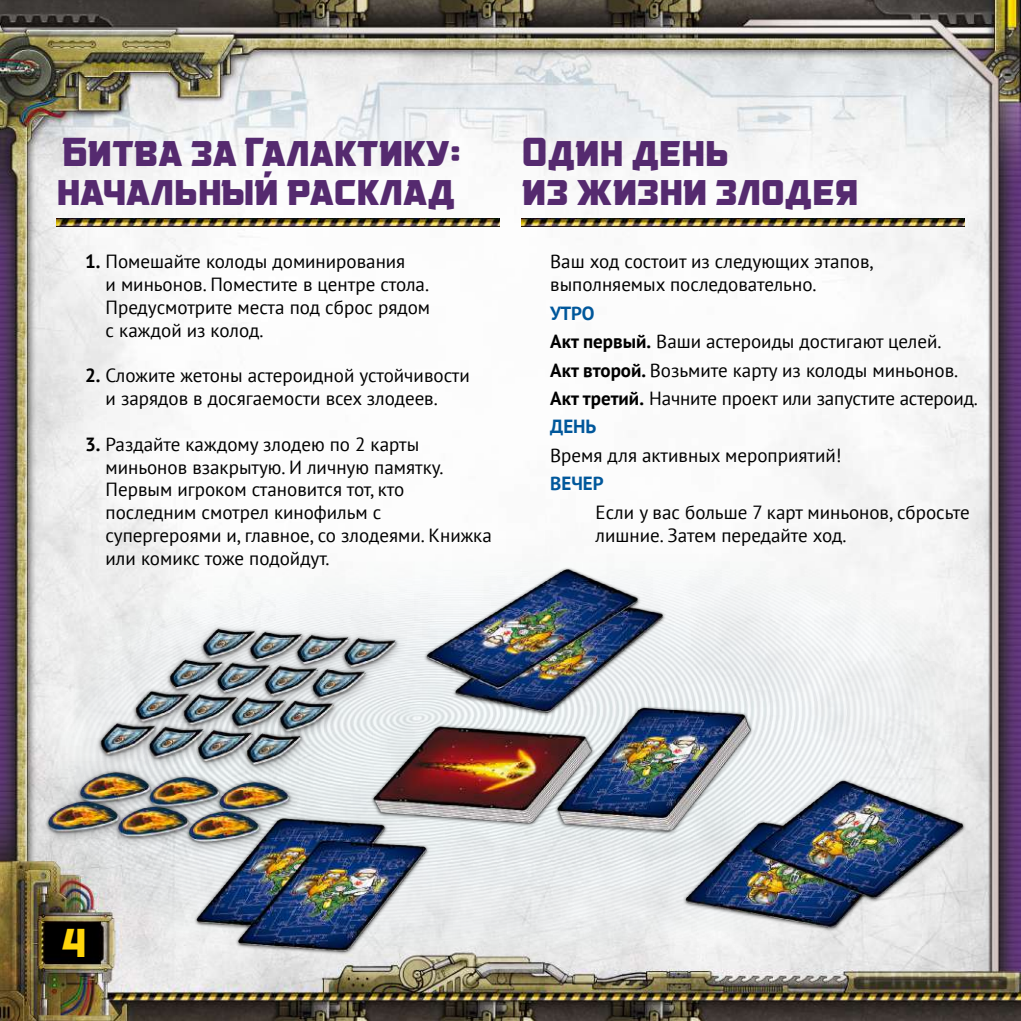
<style>
.page{position:relative;width:1021px;height:1021px;background:#fff}
.page>*{position:absolute;margin:0;border:0;box-sizing:border-box;transform-origin:0 0}
.t1{font:42px/39px "Government Agent BBRUS";color:#552a6f}
.t2{font:42px "Government Agent BB";color:#ffd60c}
.t3{font:19px/22.8px "PT Sans";color:#000}
.t4{font:700 19px "PT Sans";color:#00579b}
.s1{font-weight:700}
.s2{font-weight:700;color:#00579b}
</style>
<div class="page">
<img style="left:0;top:0;width:1020px;height:1020px">
<img style="left:28px;top:517px;width:964px;height:17px">
<img style="left:57px;top:218px;width:442px;height:9px">
<img style="left:0;top:534px;width:1020px;height:485px">
<img style="left:522px;top:218px;width:442px;height:9px">
<h1 class="t1" style="left:57px;top:131px;width:406px">Битва за Галактику: начальный расклад</h1>
<p class="t3" style="left:106px;top:250px;width:326px;text-indent:-21px"><span class="s1">1.</span> Помешайте колоды доминирования<br>и миньонов. Поместите в центре стола.<br>Предусмотрите места под сброс рядом с каждой из колод.</p>
<p class="t3" style="left:106px;top:364px;width:366px;text-indent:-21px"><span class="s1">2.</span> Сложите жетоны астероидной устойчивости и зарядов в досягаемости всех злодеев.</p>
<p class="t3" style="left:106px;top:432px;width:387px;text-indent:-21px"><span class="s1">3.</span> Раздайте каждому злодею по 2 карты миньонов взакрытую. И личную памятку.<br>Первым игроком становится тот, кто последним смотрел кинофильм с супергероями и, главное, со злодеями. Книжка или комикс тоже подойдут.</p>
<h1 class="t1" style="left:522px;top:131px;width:338px">Один день<br>из жизни злодея</h1>
<p class="t3" style="left:550px;top:250px;width:325px">Ваш ход состоит из следующих этапов, выполняемых последовательно.</p>
<p class="t3" style="left:550px;top:298px;width:429px;line-height:28.4px"><span class="s2">УТРО<br></span><span class="s1">Акт первый.</span> Ваши астероиды достигают целей.<br><span class="s1">Акт второй.</span> Возьмите карту из колоды миньонов.<br><span class="s1">Акт третий.</span> Начните проект или запустите астероид.<br><span class="s2">ДЕНЬ</span></p>
<p class="t3" style="left:550px;top:443px;width:293px">Время для активных мероприятий!</p>
<p class="t4" style="left:550px;top:471px;width:55px">ВЕЧЕР</p>
<p class="t3" style="left:595px;top:500px;width:376px">Если у вас больше 7 карт миньонов, сбросьте лишние. Затем передайте ход.</p>
<h1 class="t2" style="left:62px;top:924px;width:26px">4</h1>
</div>
